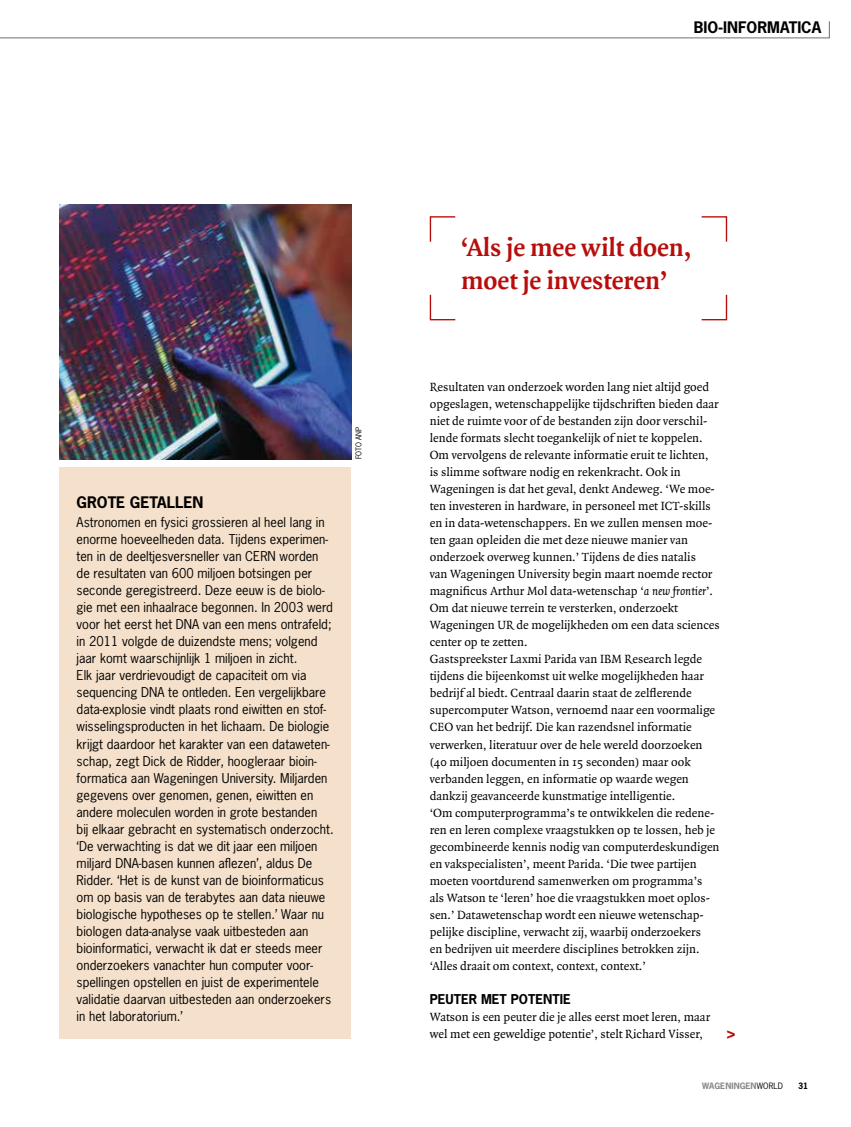
<style>
.page{position:relative;width:851px;height:1127px;background:#fff}
.page>*{position:absolute;margin:0;border:0;box-sizing:border-box;transform-origin:0 0}
.t1{font:700 27px/33px "Quadraat OT";color:#b70e0c}
.t2{font:700 18px "News Gothic Std";color:#b70e0c}
.t3{font:700 15px "News Gothic Std";color:#000}
.t4{font:12.75px/17px "Quadraat OT";color:#000}
.t5{font:12.75px/17px "News Gothic Std";color:#000}
.t6{font:700 12.75px "News Gothic Std";color:#000}
.t7{font:700 8.25px "News Gothic Std";letter-spacing:.01em;color:#878787}
.t8{font:700 8.25px "News Gothic Std";color:#000}
.t9{font:7.5px "News Gothic Std";color:#000}
.s1{font-style:italic}
.s2{font-weight:400;color:#000}
</style>
<div class="page">
<div style="left:60px;top:468px;width:291px;height:571px;background:#f5e1cb"></div>
<img style="left:60px;top:204px;width:291px;height:255px">
<svg style="left:429px;top:216px;width:27px;height:26px"></svg>
<svg style="left:429px;top:294px;width:27px;height:27px"></svg>
<svg style="left:701px;top:216px;width:26px;height:26px"></svg>
<svg style="left:701px;top:294px;width:26px;height:27px"></svg>
<svg style="left:0;top:21px;width:830px;height:18px"></svg>
<p class="t3" style="left:693px;top:17px;width:129px">BIO-INFORMATICA</p>
<p class="t3" style="left:77px;top:492px;width:128px">GROTE GETALLEN</p>
<p class="t5" style="left:77px;top:514px;width:258px">Astronomen en fysici grossieren al heel lang in enorme hoeveelheden data. Tijdens experimen&shy;ten in de deeltjesversneller van CERN worden de resultaten van 600 miljoen botsingen per seconde geregistreerd. Deze eeuw is de biolo&shy;gie met een inhaalrace begonnen. In 2003 werd voor het eerst het DNA van een mens ontrafeld; in 2011 volgde de duizendste mens; volgend jaar komt waarschijnlijk 1 miljoen in zicht.<br>Elk jaar verdrievoudigt de capaciteit om via sequencing DNA te ontleden. Een vergelijkbare data-explosie vindt plaats rond eiwitten en stof&shy;wisselingsproducten in het lichaam. De biologie krijgt daardoor het karakter van een dataweten&shy;schap, zegt Dick de Ridder, hoogleraar bioin&shy;formatica aan Wageningen University. Miljarden gegevens over genomen, genen, eiwitten en andere moleculen worden in grote bestanden<br>bij elkaar gebracht en systematisch onderzocht. ‘De verwachting is dat we dit jaar een miljoen miljard DNA-basen kunnen aflezen’, aldus De Ridder. ‘Het is de kunst van de bioinformaticus om op basis van de terabytes aan data nieuwe biologische hypotheses op te stellen.’ Waar nu biologen data-analyse vaak uitbesteden aan bioinformatici, verwacht ik dat er steeds meer onderzoekers vanachter hun computer voor&shy;spellingen opstellen en juist de experimentele validatie daarvan uitbesteden aan onderzoekers in het laboratorium.’</p>
<p class="t9" style="left:353px;top:459px;width:34px;rotate:-90deg">FOTO ANP</p>
<h1 class="t1" style="left:461px;top:231px;width:232px">‘Als je mee wilt doen, moet je investeren’</h1>
<p class="t4" style="left:429px;top:379px;width:291px">Resultaten van onderzoek worden lang niet altijd goed opgeslagen, wetenschappelijke tijdschriften bieden daar niet de ruimte voor of de bestanden zijn door verschil&shy;lende formats slecht toegankelijk of niet te koppelen.<br>Om vervolgens de relevante informatie eruit te lichten, is slimme software nodig en rekenkracht. Ook in Wageningen is dat het geval, denkt Andeweg. ‘We moe&shy;ten investeren in hardware, in personeel met ICT-skills en in data-wetenschappers. En we zullen mensen moe&shy;ten gaan opleiden die met deze nieuwe manier van onderzoek overweg kunnen.’ Tijdens de dies natalis<br>van Wageningen University begin maart noemde rector magnificus Arthur Mol data-wetenschap ‘<span class="s1">a new frontier</span>’.<br>Om dat nieuwe terrein te versterken, onderzoekt Wageningen UR de mogelijkheden om een data sciences center op te zetten.<br>Gastspreekster Laxmi Parida van IBM Research legde tijdens die bijeenkomst uit welke mogelijkheden haar bedrijf al biedt. Centraal daarin staat de zelflerende supercomputer Watson, vernoemd naar een voormalige CEO van het bedrijf. Die kan razendsnel informatie verwerken, literatuur over de hele wereld doorzoeken (40 miljoen documenten in 15 seconden) maar ook verbanden leggen, en informatie op waarde wegen dankzij geavanceerde kunstmatige intelligentie.<br>‘Om computerprogramma’s te ontwikkelen die redene&shy;ren en leren complexe vraagstukken op te lossen, heb je gecombineerde kennis nodig van computerdeskundigen en vakspecialisten’, meent Parida. ‘Die twee partijen moeten voortdurend samenwerken om programma’s als Watson te ‘leren’ hoe die vraagstukken moet oplos&shy;sen.’ Datawetenschap wordt een nieuwe wetenschap&shy;pelijke discipline, verwacht zij, waarbij onderzoekers<br>en bedrijven uit meerdere disciplines betrokken zijn. ‘Alles draait om context, context, context.’</p>
<p class="t6" style="left:429px;top:990px;width:142px">PEUTER MET POTENTIE</p>
<p class="t4" style="left:429px;top:1008px;width:282px">Watson is een peuter die je alles eerst moet leren, maar wel met een geweldige potentie’, stelt Richard Visser,</p>
<h2 class="t2" style="left:725px;top:1020px;width:12px">&gt;</h2>
<p class="t7" style="left:702px;top:1080px;width:82px">WAGENINGEN<span class="s2">WORLD</span></p>
<p class="t8" style="left:798px;top:1080px;width:12px">31</p>
</div>
